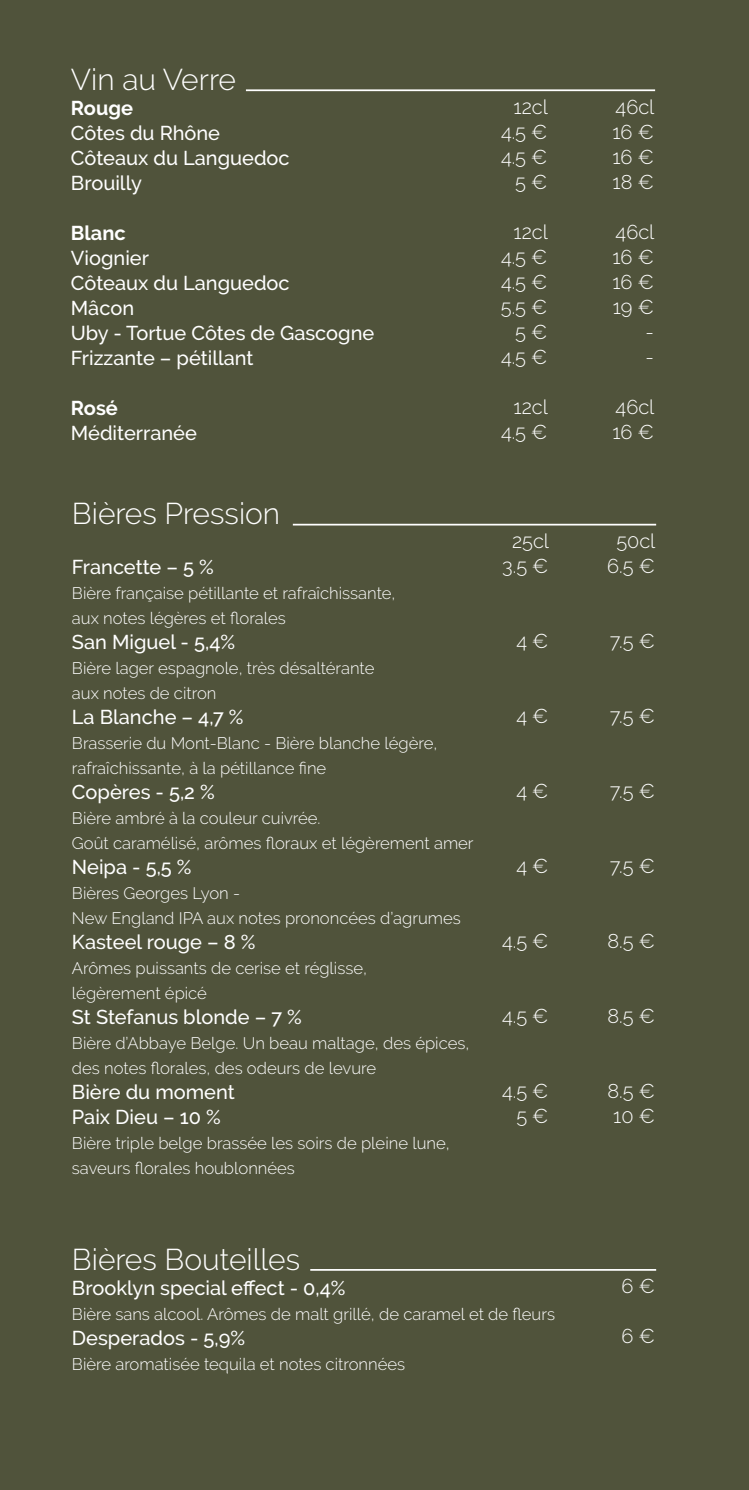
<style>
.page{position:relative;width:749px;height:1490px;background:#fff}
.page>*{position:absolute;margin:0;border:0;box-sizing:border-box;transform-origin:0 0}
.t1{font:300 29.93px "Raleway";color:#fff}
.t2{font:500 19.95px/25px "Raleway";color:#fff}
.t3{font:300 19.95px/25px "Raleway";color:#fff;text-align:right}
.t4{font:700 19.95px "Raleway";color:#fff}
.t5{font:300 16.62px/25px "Raleway";color:#fff}
</style>
<div class="page">
<div style="left:0;top:0;width:748px;height:1489px;background:#50533b"></div>
<hr style="left:246px;top:89px;width:408px;height:2px;background:#fff">
<hr style="left:310px;top:1268px;width:345px;height:2px;background:#fff">
<hr style="left:293px;top:523px;width:362px;height:2px;background:#fff">
<h1 class="t1" style="left:71px;top:62px;width:166px">Vin au Verre</h1>
<p class="t4" style="left:71px;top:97px;width:64px">Rouge</p>
<p class="t2" style="left:71px;top:120px;width:220px">Côtes du Rhône<br>Côteaux du Languedoc<br>Brouilly</p>
<p class="t4" style="left:71px;top:221px;width:56px">Blanc</p>
<p class="t2" style="left:71px;top:245px;width:305px">Viognier<br>Côteaux du Languedoc<br>Mâcon<br>Uby - Tortue Côtes de Gascogne<br>Frizzante – pétillant</p>
<p class="t4" style="left:71px;top:396px;width:48px">Rosé</p>
<p class="t2" style="left:71px;top:420px;width:127px">Méditerranée</p>
<p class="t3" style="left:500px;top:94px;width:48px">12cl<br>4.5 €<br>4.5 €<br>5 €</p>
<p class="t3" style="left:500px;top:219px;width:49px">12cl<br>4.5 €<br>4.5 €<br>5.5 €<br>5 €<br>4.5 €</p>
<p class="t3" style="left:500px;top:394px;width:48px">12cl<br>4.5 €</p>
<p class="t3" style="left:612px;top:94px;width:44px;text-align:justify">46cl 16 € 16 € 18 €</p>
<p class="t3" style="left:612px;top:219px;width:44px">46cl<br>16 €<br>16 €<br>19 € -<br>-</p>
<p class="t3" style="left:612px;top:394px;width:44px;text-align:left">46cl<br>16 €</p>
<h1 class="t1" style="left:72px;top:496px;width:210px">Bières Pression</h1>
<p class="t2" style="left:72px;top:554px;width:143px">Francette – 5 %</p>
<p class="t5" style="left:72px;top:581px;width:325px">Bière française pétillante et rafraîchissante, aux notes légères et florales</p>
<p class="t2" style="left:72px;top:629px;width:164px">San Miguel - 5,4%</p>
<p class="t5" style="left:72px;top:655px;width:304px">Bière lager espagnole, très désaltérante aux notes de citron</p>
<p class="t2" style="left:72px;top:704px;width:173px">La Blanche – 4,7 %</p>
<p class="t5" style="left:72px;top:730px;width:367px">Brasserie du Mont-Blanc - Bière blanche légère, rafraîchissante, à la pétillance fine</p>
<p class="t2" style="left:72px;top:779px;width:144px">Copères - 5,2 %</p>
<p class="t5" style="left:72px;top:805px;width:403px">Bière ambré à la couleur cuivrée.<br>Goût caramélisé, arômes floraux et légèrement amer</p>
<p class="t2" style="left:72px;top:854px;width:121px">Neipa - 5,5 %</p>
<p class="t5" style="left:72px;top:880px;width:390px">Bières Georges Lyon -<br>New England IPA aux notes prononcées d’agrumes</p>
<p class="t2" style="left:72px;top:929px;width:185px">Kasteel rouge – 8 %</p>
<p class="t5" style="left:72px;top:955px;width:296px">Arômes puissants de cerise et réglisse, légèrement épicé</p>
<p class="t2" style="left:72px;top:1004px;width:231px">St Stefanus blonde – 7 %</p>
<p class="t5" style="left:72px;top:1030px;width:398px">Bière d’Abbaye Belge. Un beau maltage, des épices, des notes florales, des odeurs de levure</p>
<p class="t2" style="left:72px;top:1079px;width:164px">Bière du moment<br>Paix Dieu – 10 %</p>
<p class="t5" style="left:72px;top:1130px;width:379px">Bière triple belge brassée les soirs de pleine lune, saveurs florales houblonnées</p>
<p class="t3" style="left:502px;top:528px;width:48px;text-align:center">25cl<br>3.5 €</p>
<p class="t3" style="left:516px;top:628px;width:33px">4 €</p>
<p class="t3" style="left:516px;top:703px;width:33px">4 €</p>
<p class="t3" style="left:516px;top:778px;width:33px">4 €</p>
<p class="t3" style="left:516px;top:853px;width:33px">4 €</p>
<p class="t3" style="left:502px;top:928px;width:48px">4.5 €</p>
<p class="t3" style="left:502px;top:1003px;width:48px">4.5 €</p>
<p class="t3" style="left:502px;top:1078px;width:48px">4.5 €<br>5 €</p>
<p class="t3" style="left:607px;top:528px;width:50px;text-align:center">50cl<br>6.5 €</p>
<p class="t3" style="left:609px;top:628px;width:46px">7.5 €</p>
<p class="t3" style="left:609px;top:703px;width:46px">7.5 €</p>
<p class="t3" style="left:609px;top:778px;width:46px">7.5 €</p>
<p class="t3" style="left:609px;top:853px;width:46px">7.5 €</p>
<p class="t3" style="left:607px;top:928px;width:49px">8.5 €</p>
<p class="t3" style="left:607px;top:1003px;width:49px">8.5 €</p>
<p class="t3" style="left:607px;top:1077px;width:49px;text-align:left">8.5 €<br>10 €</p>
<h1 class="t1" style="left:72px;top:1241px;width:229px">Bières Bouteilles</h1>
<p class="t2" style="left:72px;top:1274px;width:275px">Brooklyn special effect - 0,4%</p>
<p class="t5" style="left:72px;top:1300px;width:484px">Bière sans alcool. Arômes de malt grillé, de caramel et de fleurs</p>
<p class="t2" style="left:72px;top:1324px;width:175px">Desperados - 5,9%</p>
<p class="t5" style="left:72px;top:1350px;width:334px">Bière aromatisée tequila et notes citronnées</p>
<p class="t3" style="left:621px;top:1273px;width:35px">6 €</p>
<p class="t3" style="left:621px;top:1323px;width:35px">6 €</p>
</div>
